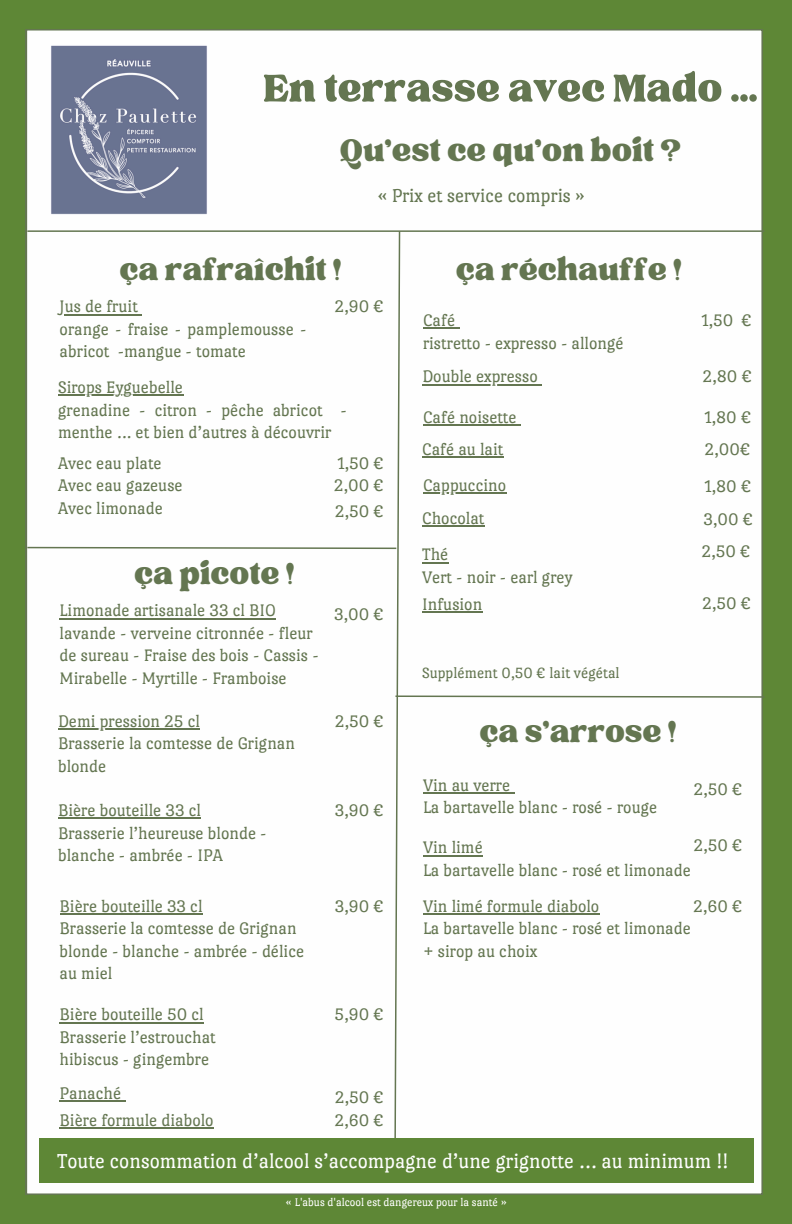
<style>
.page{position:relative;width:792px;height:1224px;background:#5e8736}
.page>*{position:absolute;margin:0;border:0;box-sizing:border-box;transform-origin:0 0}
.t1{font:53px "TAN Tangkiwood Display";color:#647651}
.t2{font:43px "TAN Tangkiwood Display";color:#647651}
.t3{font:42px "TAN Tangkiwood Display";color:#647651}
.t4{font:21.7px "Port Lligat Slab";color:#fefefe}
.t5{font:20px "Port Lligat Slab";color:#647651}
.t6{font:18px/22.5px "Port Lligat Slab";color:#647651}
.t7{font:16px "Port Lligat Slab";color:#647651}
.t8{font:12px "Port Lligat Slab";color:#fefefe}
</style>
<div class="page">
<div style="left:26px;top:29px;width:737px;height:1166px;background:#fefefe"></div>
<div style="left:39px;top:1139px;width:715px;height:44px;background:#5e8736"></div>
<div style="left:26px;top:230px;width:739px;height:921px;background:#fefefe"></div>
<hr style="left:60px;top:1127px;width:154px;height:2px;background:#647651">
<hr style="left:423px;top:493px;width:83px;height:1px;background:#647651">
<hr style="left:422px;top:456px;width:81px;height:2px;background:#647651">
<img style="left:25px;top:29px;width:268px;height:339px">
<hr style="left:58px;top:818px;width:143px;height:1px;background:#647651">
<h1 class="t1" style="left:263px;top:69px;width:496px">En terrasse avecMado ...</h1>
<h3 class="t2" style="left:340px;top:134px;width:343px">Qu’est ce qu’on boit ?</h3>
<h4 class="t3" style="left:119px;top:254px;width:224px">ça rafraîchit !</h4>
<p class="t5" style="left:378px;top:184px;width:209px">« Prix et service compris »</p>
<h2 class="t3" style="left:456px;top:254px;width:227px">ça réchauffe !</h2>
<h4 class="t6" style="left:60px;top:295px;width:248px">Jus de fruit<br>orange - fraise - pamplemousse - abricot -mangue - tomate</h4>
<h4 class="t6" style="left:335px;top:295px;width:51px">2,90 €</h4>
<h4 class="t6" style="left:423px;top:309px;width:202px">Café<br>ristretto - expresso - allongé</h4>
<h4 class="t6" style="left:702px;top:309px;width:52px">1,50 €</h4>
<h4 class="t6" style="left:58px;top:376px;width:290px">Sirops Eyguebelle<br>grenadine - citron - pêche abricot - menthe ... et bien d’autres à découvrir</h4>
<h4 class="t6" style="left:58px;top:451px;width:126px">Avec eau plate<br>Avec eau gazeuse<br>Avec limonade</h4>
<h2 class="t3" style="left:134px;top:558px;width:162px">ça picote !</h2>
<h4 class="t6" style="left:338px;top:451px;width:48px">1,50 €</h4>
<h4 class="t6" style="left:335px;top:500px;width:51px">2,50 €</h4>
<h4 class="t6" style="left:334px;top:474px;width:52px">2,00 €</h4>
<h4 class="t6" style="left:60px;top:599px;width:261px">Limonade artisanale 33 cl BIO lavande - verveine citronnée - fleur de sureau - Fraise des bois - Cassis - Mirabelle - Myrtille - Framboise</h4>
<h4 class="t6" style="left:334px;top:603px;width:52px">3,00 €</h4>
<h2 class="t6" style="left:58px;top:710px;width:239px">Demi pression 25 cl<br>Brasserie la comtesse de Grignan blonde</h2>
<h4 class="t6" style="left:335px;top:710px;width:51px">2,50 €</h4>
<h4 class="t6" style="left:58px;top:799px;width:210px">Bière bouteille 33 cl<br>Brasserie l’heureuse blonde - blanche - ambrée - IPA</h4>
<h3 class="t6" style="left:335px;top:799px;width:51px">3,90 €</h3>
<p class="t6" style="left:335px;top:895px;width:51px">3,90 €</p>
<h4 class="t6" style="left:60px;top:895px;width:246px">Bière bouteille 33 cl<br>Brasserie la comtesse de Grignan blonde - blanche - ambrée - délice au miel</h4>
<h4 class="t6" style="left:60px;top:1003px;width:158px">Bière bouteille 50 cl<br>Brasserie l’estrouchat hibiscus - gingembre</h4>
<h4 class="t6" style="left:335px;top:1003px;width:51px">5,90 €</h4>
<h4 class="t6" style="left:60px;top:1082px;width:63px">Panaché</h4>
<h4 class="t6" style="left:335px;top:1086px;width:51px">2,50 €</h4>
<h4 class="t6" style="left:60px;top:1109px;width:156px">Bière formule diabolo</h4>
<h4 class="t6" style="left:335px;top:1109px;width:51px">2,60 €</h4>
<h4 class="t6" style="left:422px;top:365px;width:117px">Double expresso</h4>
<h4 class="t6" style="left:702px;top:365px;width:51px">2,80 €</h4>
<h4 class="t6" style="left:423px;top:406px;width:95px">Café noisette</h4>
<h4 class="t6" style="left:705px;top:406px;width:48px">1,80 €</h4>
<h4 class="t6" style="left:422px;top:437px;width:83px">Café au lait</h4>
<h4 class="t6" style="left:705px;top:438px;width:48px">2,00€</h4>
<h4 class="t6" style="left:423px;top:474px;width:85px">Cappuccino</h4>
<h4 class="t6" style="left:705px;top:475px;width:48px">1,80 €</h4>
<h4 class="t6" style="left:422px;top:507px;width:64px">Chocolat</h4>
<h4 class="t6" style="left:703px;top:508px;width:52px">3,00 €</h4>
<h4 class="t6" style="left:422px;top:543px;width:152px">Thé<br>Vert - noir - earl grey</h4>
<h4 class="t6" style="left:701px;top:539px;width:51px">2,50 €</h4>
<h4 class="t6" style="left:422px;top:592px;width:62px">Infusion</h4>
<h4 class="t6" style="left:702px;top:592px;width:51px">2,50 €</h4>
<h4 class="t7" style="left:422px;top:664px;width:199px">Supplément 0,50 € lait végétal</h4>
<h2 class="t3" style="left:480px;top:716px;width:198px">ça s’arrose !</h2>
<h4 class="t6" style="left:423px;top:773px;width:236px">Vin au verre<br>La bartavelle blanc - rosé - rouge</h4>
<h4 class="t6" style="left:693px;top:778px;width:51px">2,50 €</h4>
<h2 class="t6" style="left:423px;top:836px;width:61px">Vin limé</h2>
<h5 class="t6" style="left:693px;top:834px;width:51px">2,50 €</h5>
<h2 class="t6" style="left:423px;top:859px;width:269px">La bartavelle blanc - rosé et limonade</h2>
<h4 class="t6" style="left:423px;top:895px;width:269px">Vin limé formule diabolo<br>La bartavelle blanc - rosé et limonade + sirop au choix</h4>
<h4 class="t6" style="left:693px;top:895px;width:51px">2,60 €</h4>
<h4 class="t4" style="left:57px;top:1150px;width:672px">Toute consommation d’alcool s’accompagne d’une grignotte ... au minimum !!</h4>
<h4 class="t8" style="left:286px;top:1195px;width:222px">« L'abus d'alcool est dangereux pour la santé »</h4>
</div>
